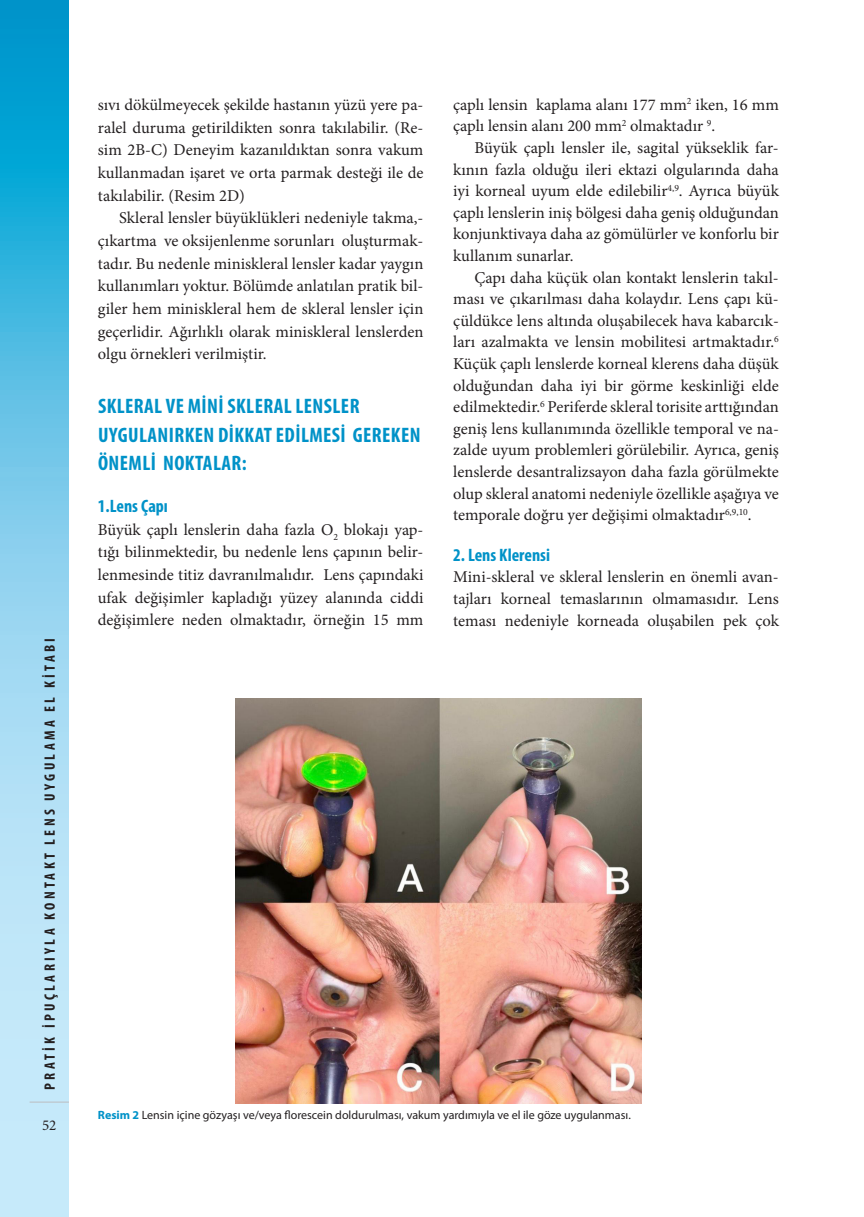
<style>
.page{position:relative;width:864px;height:1217px;background:#fff}
.page>*{position:absolute;margin:0;border:0;box-sizing:border-box;transform-origin:0 0}
.t1{font:700 condensed 21px/28.5px "Myriad Pro";letter-spacing:.02em;color:#0092c8}
.t2{font:700 condensed 18px "Myriad Pro";color:#0092c8}
.t3{font:16.5px/21.6px "Minion Pro";color:#231f20;text-align:justify}
.t4{font:700 condensed 15px "Myriad Pro";letter-spacing:.22em;color:#231f20}
.t5{font:15px "Minion Pro";color:#231f20}
.t6{font:12px "Myriad Pro";color:#231f20}
.s1{font-weight:700;color:#0092c8}
</style>
<div class="page">
<svg style="left:0;top:0;width:69px;height:1216px;background:#7ccceb"></svg>
<hr style="left:30px;top:1101px;width:39px;height:1px;background:#bcbdc0">
<img style="left:235px;top:698px;width:406px;height:405px">
<p class="t4" style="left:40px;top:1089px;width:453px;rotate:-90deg">PRATIK IPUÇLARIYLA KONTAKT LENS UYGULAMA EL KITABI</p>
<p class="t5" style="left:42px;top:1114px;width:16px">52</p>
<p class="t3" style="left:98px;top:93px;width:327px;line-height:22.6px">sıvı dökülmeyecek şekilde hastanın yüzü yere pa&shy;ralel duruma getirildikten sonra takılabilir. (Re&shy;sim 2B-C) Deneyim kazanıldıktan sonra vakum kullanmadan işaret ve orta parmak desteği ile de takılabilir. (Resim 2D)</p>
<p class="t3" style="left:98px;top:207px;width:327px;line-height:22.6px;text-indent:21px">Skleral lensler büyüklükleri nedeniyle takma,- çıkartma ve oksijenlenme sorunları oluşturmak&shy;tadır. Bu nedenle miniskleral lensler kadar yaygın kullanımları yoktur. Bölümde anlatılan pratik bil&shy;giler hem miniskleral hem de skleral lensler için geçerlidir. Ağırlıklı olarak miniskleral lenslerden olgu örnekleri verilmiştir.</p>
<p class="t1" style="left:98px;top:391px;width:324px">SKLERAL VE MINI SKLERAL LENSLER<br>UYGULANIRKEN DIKKAT EDILMESI GEREKEN<br>ÖNEMLI NOKTALAR:</p>
<p class="t2" style="left:98px;top:494px;width:72px">1.LENS ÇAPI</p>
<p class="t3" style="left:98px;top:518px;width:327px;line-height:22.6px">Büyük çaplı lenslerin daha fazla O<sub>2</sub> blokajı yap&shy;tığı bilinmektedir, bu nedenle lens çapının belir&shy;lenmesinde titiz davranılmalıdır. Lens çapındaki ufak değişimler kapladığı yüzey alanında ciddi değişimlere neden olmaktadır, örneğin 15 mm</p>
<p class="t3" style="left:453px;top:94px;width:327px">çaplı lensin kaplama alanı 177 mm<sup>2</sup> iken, 16 mm çaplı lensin alanı 200 mm<sup>2</sup> olmaktadır <sup>9</sup>.</p>
<p class="t3" style="left:453px;top:137px;width:327px;text-indent:21px">Büyük çaplı lensler ile, sagital yükseklik far&shy;kının fazla olduğu ileri ektazi olgularında daha iyi korneal uyum elde edilebilir<sup>4,9</sup>. Ayrıca büyük çaplı lenslerin iniş bölgesi daha geniş olduğundan konjunktivaya daha az gömülürler ve konforlu bir kullanım sunarlar.</p>
<p class="t3" style="left:453px;top:266px;width:327px;text-indent:21px">Çapı daha küçük olan kontakt lenslerin takıl&shy;ması ve çıkarılması daha kolaydır. Lens çapı kü&shy;çüldükce lens altında oluşabilecek hava kabarcık&shy;ları azalmakta ve lensin mobilitesi artmaktadır.<sup>6<br></sup>Küçük çaplı lenslerde korneal klerens daha düşük olduğundan daha iyi bir görme keskinliği elde edilmektedir.<sup>6</sup> Periferde skleral torisite arttığından geniş lens kullanımında özellikle temporal ve na&shy;zalde uyum problemleri görülebilir. Ayrıca, geniş lenslerde desantralizsayon daha fazla görülmekte olup skleral anatomi nedeniyle özellikle aşağıya ve temporale doğru yer değişimi olmaktadır<sup>6,9,10</sup>.</p>
<p class="t2" style="left:453px;top:543px;width:98px">2. LENS KLERENSI</p>
<p class="t3" style="left:453px;top:566px;width:327px">Mini-skleral ve skleral lenslerin en önemli avan&shy;tajları korneal temaslarının olmamasıdır. Lens teması nedeniyle korneada oluşabilen pek çok</p>
<p class="t6" style="left:98px;top:1107px;width:534px"><span class="s1">Resim 2</span> Lensin içine gözyaşı ve/veya florescein doldurulması, vakum yardımıyla ve el ile göze uygulanması.</p>
</div>
